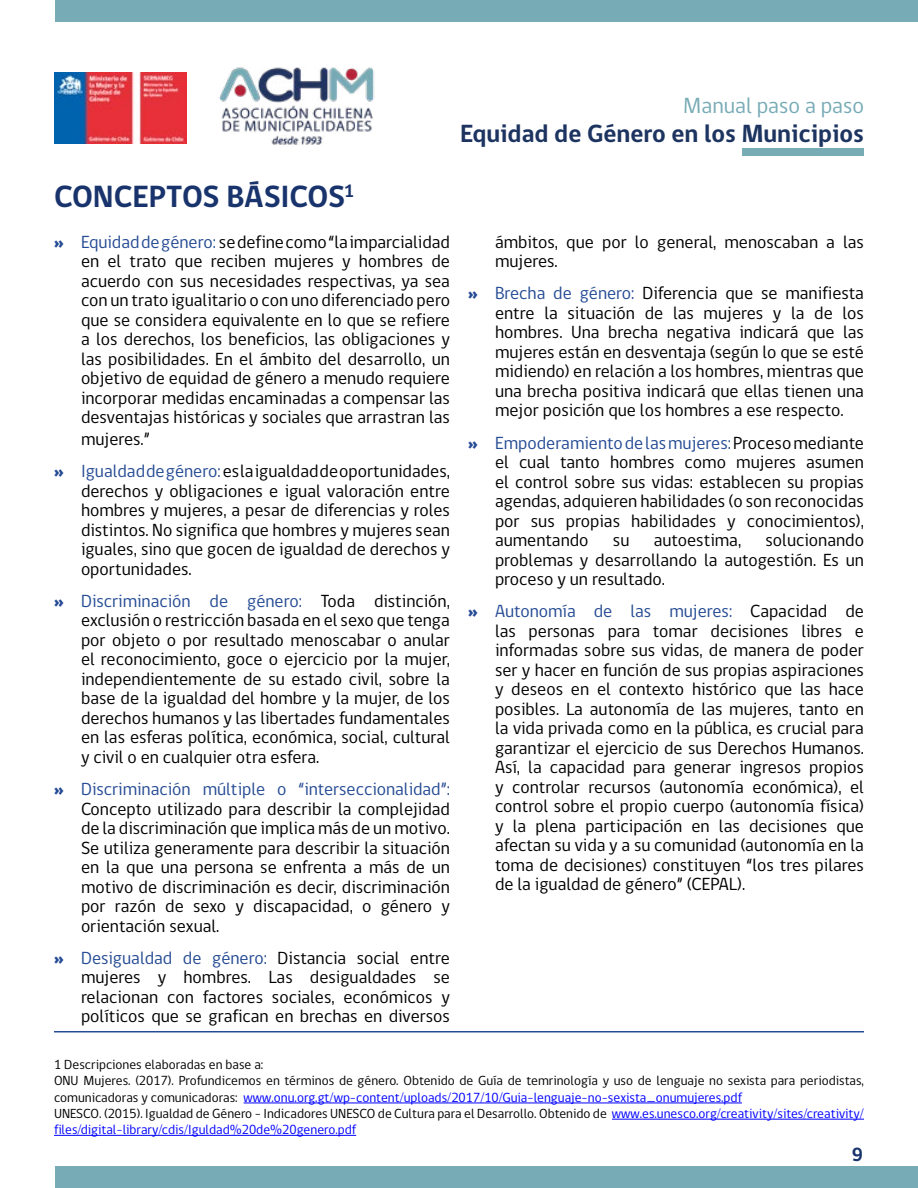
<style>
.page{position:relative;width:918px;height:1188px;background:#fff}
.page>*{position:absolute;margin:0;border:0;box-sizing:border-box;transform-origin:0 0}
.t1{font:700 31.5px "gob CL";letter-spacing:-.01em;color:#19346c}
.t2{font:700 25.5px "gob CL";color:#1d3460}
.t3{font:22.5px "gob CL";color:#77abb6}
.t4{font:700 19.5px "gob CL";color:#19346c}
.t5{font:18px/19.5px "gob CL";color:#000;text-align:justify}
.t6{font:13.5px/16.2px "gob CL";color:#000}
.s1{font-weight:800;color:#254b94}
.s2{color:#254b94}
.s3{color:#00f}
</style>
<div class="page">
<img style="left:54px;top:72px;width:132px;height:71px">
<img style="left:219px;top:67px;width:155px;height:77px">
<div style="left:743px;top:148px;width:121px;height:8px;background:#77abb6"></div>
<div style="left:55px;top:0;width:863px;height:21px;background:#77abb6"></div>
<div style="left:55px;top:1167px;width:863px;height:21px;background:#77abb6"></div>
<hr style="left:54px;top:1031px;width:810px;height:1px;background:#254b94">
<hr style="left:244px;top:1103px;width:498px;height:1px;background:#00f">
<hr style="left:612px;top:1119px;width:252px;height:1px;background:#00f">
<hr style="left:54px;top:1135px;width:302px;height:1px;background:#00f">
<p class="t3" style="left:683px;top:90px;width:182px">Manual paso a paso</p>
<h2 class="t2" style="left:460px;top:116px;width:405px">Equidad de Género en los Municipios</h2>
<h1 class="t1" style="left:54px;top:175px;width:302px">CONCEPTOS BÁSICOS<sup>1</sup></h1>
<p class="t5" style="left:81px;top:233px;width:371px;text-indent:-27px"><span class="s1">»</span> <span class="s2">Equidad de género:</span> se define como “la imparcialidad en el trato que reciben mujeres y hombres de acuerdo con sus necesidades respectivas, ya sea con un trato igualitario o con uno diferenciado pero que se considera equivalente en lo que se refiere a los derechos, los beneficios, las obligaciones y las posibilidades. En el ámbito del desarrollo, un objetivo de equidad de género a menudo requiere incorporar medidas encaminadas a compensar las desventajas históricas y sociales que arrastran las</p>
<p class="t5" style="left:54px;top:423px;width:398px;line-height:32.2px;text-indent:27px">mujeres.”<br><span class="s1">»</span> <span class="s2">Igualdad de género:</span> es la igualdad de oportunidades,</p>
<p class="t5" style="left:81px;top:481px;width:371px">derechos y obligaciones e igual valoración entre hombres y mujeres, a pesar de diferencias y roles distintos. No significa que hombres y mujeres sean iguales, sino que gocen de igualdad de derechos y oportunidades.</p>
<p class="t5" style="left:81px;top:592px;width:371px;text-indent:-27px"><span class="s1">»</span> <span class="s2">Discriminación de género:</span> Toda distinción, exclusión o restricción basada en el sexo que tenga por objeto o por resultado menoscabar o anular el reconocimiento, goce o ejercicio por la mujer, independientemente de su estado civil, sobre la base de la igualdad del hombre y la mujer, de los derechos humanos y las libertades fundamentales en las esferas política, económica, social, cultural y civil o en cualquier otra esfera.</p>
<p class="t5" style="left:81px;top:780px;width:371px;text-indent:-27px"><span class="s1">»</span> <span class="s2">Discriminación múltiple o “interseccionalidad”:<br></span>Concepto utilizado para describir la complejidad de la discriminación que implica más de un motivo.<br>Se utiliza generamente para describir la situación en la que una persona se enfrenta a más de un motivo de discriminación es decir, discriminación por razón de sexo y discapacidad, o género y orientación sexual.</p>
<p class="t5" style="left:81px;top:949px;width:371px;text-indent:-27px"><span class="s1">»</span> <span class="s2">Desigualdad de género:</span> Distancia social entre mujeres y hombres. Las desigualdades se relacionan con factores sociales, económicos y políticos que se grafican en brechas en diversos</p>
<p class="t5" style="left:495px;top:232px;width:370px">ámbitos, que por lo general, menoscaban a las mujeres.</p>
<p class="t5" style="left:495px;top:284px;width:371px;text-indent:-27px"><span class="s1">»</span> <span class="s2">Brecha de género:</span> Diferencia que se manifiesta entre la situación de las mujeres y la de los hombres. Una brecha negativa indicará que las mujeres están en desventaja (según lo que se esté midiendo) en relación a los hombres, mientras que una brecha positiva indicará que ellas tienen una mejor posición que los hombres a ese respecto.</p>
<p class="t5" style="left:495px;top:433px;width:371px;text-indent:-27px"><span class="s1">»</span> <span class="s2">Empoderamiento de las mujeres:</span> Proceso mediante el cual tanto hombres como mujeres asumen el control sobre sus vidas: establecen su propias agendas, adquieren habilidades (o son reconocidas por sus propias habilidades y conocimientos), aumentando</p>
<p class="t5" style="left:495px;top:531px;width:371px;text-indent:271px">solucionando problemas y desarrollando la autogestión. Es un proceso y un resultado.</p>
<p class="t5" style="left:495px;top:602px;width:371px;text-indent:-27px"><span class="s1">»</span> <span class="s2">Autonomía de las mujeres:</span> Capacidad de las personas para tomar decisiones libres e informadas sobre sus vidas, de manera de poder ser y hacer en función de sus propias aspiraciones y deseos en el contexto histórico que las hace posibles. La autonomía de las mujeres, tanto en la vida privada como en la pública, es crucial para garantizar el ejercicio de sus Derechos Humanos.<br>Así, la capacidad para generar ingresos propios y controlar recursos (autonomía económica), el control sobre el propio cuerpo (autonomía física) y la plena participación en las decisiones que afectan su vida y a su comunidad (autonomía en la toma de decisiones) constituyen “los tres pilares de la igualdad de género” (CEPAL).</p>
<p class="t5" style="left:613px;top:531px;width:18px">su</p>
<p class="t5" style="left:654px;top:531px;width:89px">autoestima,</p>
<p class="t6" style="left:54px;top:1057px;width:812px">1 Descripciones elaboradas en base a:<br>ONU Mujeres. (2017). Profundicemos en términos de género. Obtenido de Guía de temrinología y uso de lenguaje no sexista para periodistas, comunicadoras y comunicadoras: <span class="s3">www.onu.org.gt/wp-content/uploads/2017/10/Guia-lenguaje-no-sexista_onumujeres.pdf<br></span>UNESCO. (2015). Igualdad de Género - Indicadores UNESCO de Cultura para el Desarrollo. Obtenido de <span class="s3">www.es.unesco.org/creativity/sites/creativity/ files/digital-library/cdis/Iguldad%20de%20genero.pdf</span></p>
<p class="t4" style="left:852px;top:1141px;width:13px">9</p>
</div>
